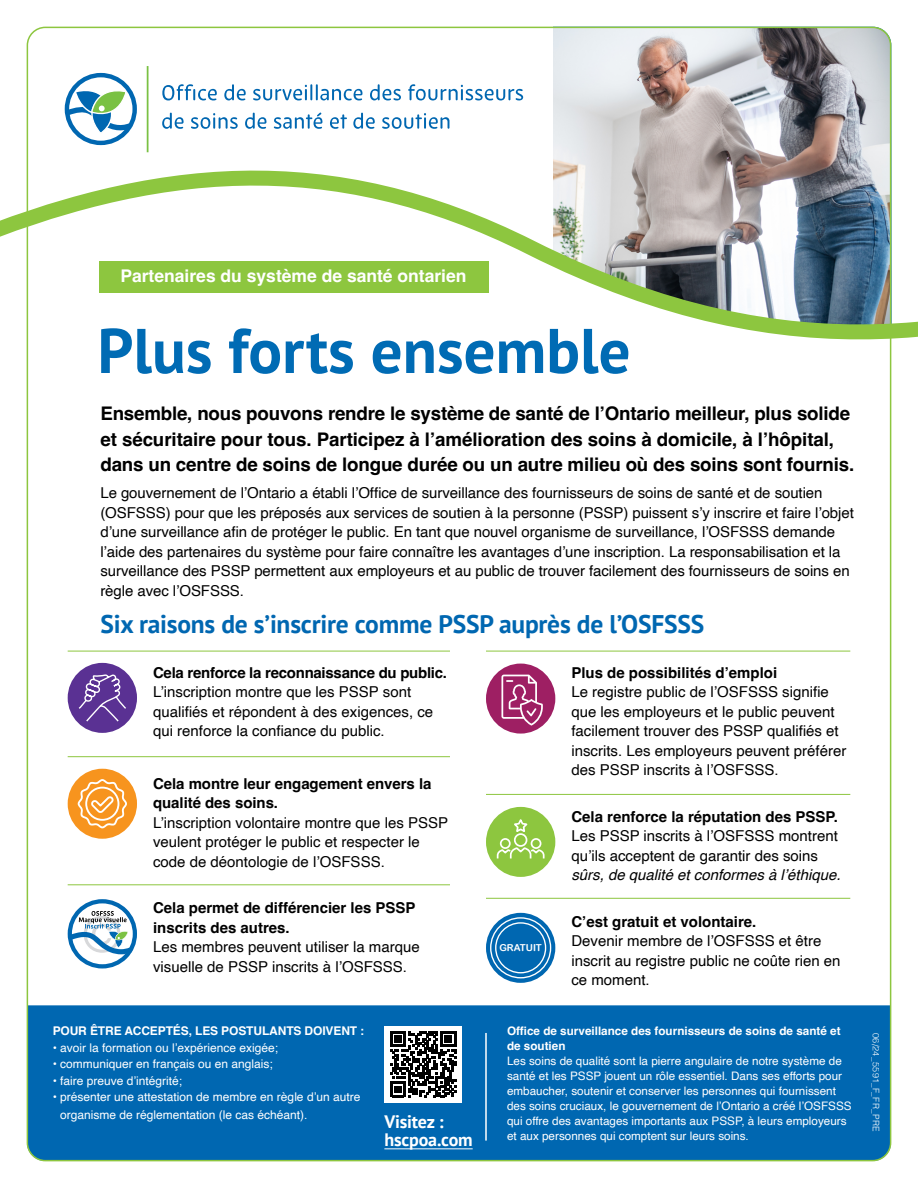
<style>
.page{position:relative;width:918px;height:1188px;background:#fff}
.page>*{position:absolute;margin:0;border:0;box-sizing:border-box;transform-origin:0 0}
.t1{font:700 63px "PT Sans";color:#006bb4}
.t2{font:700 25.5px "PT Sans";letter-spacing:-.01em;color:#0067b1}
.t3{font:700 18.75px/25.5px "Helvetica";letter-spacing:-.01em;color:#000}
.t4{font:700 18px/18px "PT Sans";letter-spacing:-.01em;color:#fff}
.t5{font:700 17.55px "Helvetica";color:#fff}
.t6{font:15px/19.5px "Helvetica";color:#000}
.t7{font:700 15px/19.5px "Helvetica";color:#000}
.t8{font:700 15px "Helvetica";letter-spacing:-.02em;color:#000}
.t9{font:italic 15px "Helvetica";color:#000}
.t10{font:12px/18px "Helvetica";color:#fff}
.t11{font:700 12px "Helvetica";letter-spacing:-.01em;color:#fff}
.t12{font:11.7px/15px "Helvetica";color:#fff}
.t13{font:700 11.7px/15px "Helvetica";color:#fff}
.t14{font:9.6px "Arial Rounded MT Bold";color:#fff}
.t15{font:300 9px "Helvetica";letter-spacing:.03em;color:#fff}
</style>
<div class="page">
<div style="left:27px;top:1005px;width:864px;height:156px;background:#0067b1"></div>
<div style="left:68px;top:663px;width:69px;height:70px;background:#5a3193;border-radius:50%"></div>
<svg style="left:553px;top:27px;width:339px;height:99px;background:#bbbabb"></svg>
<svg style="left:0;top:126px;width:918px;height:256px"></svg>
<hr style="left:486px;top:651px;width:364px;height:1px;background:#8dc63f">
<hr style="left:68px;top:651px;width:382px;height:1px;background:#8dc63f">
<hr style="left:486px;top:794px;width:364px;height:1px;background:#8dc63f">
<hr style="left:68px;top:756px;width:382px;height:1px;background:#8dc63f">
<hr style="left:68px;top:884px;width:382px;height:1px;background:#8dc63f">
<hr style="left:486px;top:898px;width:364px;height:1px;background:#8dc63f">
<div style="left:486px;top:664px;width:69px;height:70px;background:#9e1f63;border-radius:50%"></div>
<div style="left:486px;top:807px;width:69px;height:70px;background:#8dc63f;border-radius:50%"></div>
<div style="left:68px;top:769px;width:69px;height:70px;background:#f7941e;border-radius:50%"></div>
<div style="left:99px;top:261px;width:389px;height:31px;background:#8dc63f"></div>
<svg style="left:78px;top:673px;width:49px;height:49px"></svg>
<svg style="left:496px;top:816px;width:49px;height:43px"></svg>
<hr style="left:384px;top:1148px;width:89px;height:1px;background:#fff">
<svg style="left:77px;top:778px;width:51px;height:51px"></svg>
<svg style="left:501px;top:675px;width:42px;height:51px"></svg>
<hr style="left:485px;top:1033px;width:2px;height:108px;background:#fff">
<div style="left:384px;top:1026px;width:78px;height:77px;background:#fff"></div>
<svg style="left:390px;top:1031px;width:66px;height:66px"></svg>
<svg style="left:162px;top:84px;width:55px;height:16px"></svg>
<svg style="left:224px;top:84px;width:22px;height:16px"></svg>
<svg style="left:253px;top:84px;width:110px;height:16px"></svg>
<svg style="left:370px;top:84px;width:31px;height:16px"></svg>
<svg style="left:408px;top:84px;width:115px;height:16px"></svg>
<svg style="left:162px;top:113px;width:22px;height:16px"></svg>
<svg style="left:191px;top:113px;width:47px;height:16px"></svg>
<svg style="left:245px;top:113px;width:22px;height:16px"></svg>
<svg style="left:274px;top:113px;width:49px;height:16px"></svg>
<svg style="left:330px;top:114px;width:17px;height:15px"></svg>
<svg style="left:353px;top:113px;width:22px;height:16px"></svg>
<svg style="left:382px;top:113px;width:67px;height:16px"></svg>
<hr style="left:147px;top:66px;width:2px;height:86px;background:#7ac143">
<div style="left:65px;top:73px;width:72px;height:72px;border:4px solid #0067b1;border-radius:50%"></div>
<svg style="left:61px;top:84px;width:76px;height:51px"></svg>
<svg style="left:68px;top:899px;width:69px;height:70px"></svg>
<svg style="left:486px;top:913px;width:69px;height:70px;background:#1775b8"></svg>
<div style="left:495px;top:922px;width:51px;height:51px;border:1px solid #fff;border-radius:50%"></div>
<div style="left:490px;top:917px;width:61px;height:61px;border:1px solid #fff;border-radius:50%"></div>
<p class="t5" style="left:120px;top:265px;width:348px">Partenaires du système de santé ontarien</p>
<h1 class="t1" style="left:97px;top:309px;width:535px">Plus forts ensemble</h1>
<p class="t3" style="left:100px;top:403px;width:755px">Ensemble, nous pouvons rendre le système de santé de l’Ontario meilleur, plus solide et sécuritaire pour tous. Participez à l’amélioration des soins à domicile, à l’hôpital, dans un centre de soins de longue durée ou un autre milieu où des soins sont fournis.</p>
<p class="t6" style="left:100px;top:483px;width:755px">Le gouvernement de l’Ontario a établi l’Office de surveillance des fournisseurs de soins de santé et de soutien (OSFSSS) pour que les préposés aux services de soutien à la personne (PSSP) puissent s’y inscrire et faire l’objet d’une surveillance afin de protéger le public. En tant que nouvel organisme de surveillance, l’OSFSSS demande l’aide des partenaires du système pour faire connaître les avantages d’une inscription. La responsabilisation et la surveillance des PSSP permettent aux employeurs et au public de trouver facilement des fournisseurs de soins en règle avec l’OSFSSS.</p>
<h2 class="t2" style="left:100px;top:607px;width:605px">Six raisons de s’inscrire comme PSSP auprès de l’OSFSSS</h2>
<p class="t8" style="left:153px;top:663px;width:296px">Cela renforce la reconnaissance du public.</p>
<p class="t6" style="left:153px;top:683px;width:282px">L’inscription montre que les PSSP sont qualifiés et répondent à des exigences, ce qui renforce la confiance du public.</p>
<p class="t7" style="left:153px;top:775px;width:280px">Cela montre leur engagement envers la qualité des soins.</p>
<p class="t6" style="left:153px;top:813px;width:297px">L’inscription volontaire montre que les PSSP veulent protéger le public et respecter le code de déontologie de l’OSFSSS.</p>
<p class="t7" style="left:153px;top:900px;width:264px">Cela permet de différencier les PSSP inscrits des autres.</p>
<p class="t6" style="left:153px;top:938px;width:268px">Les membres peuvent utiliser la marque visuelle de PSSP inscrits à l’OSFSSS.</p>
<p class="t11" style="left:53px;top:1024px;width:313px">POUR ÊTRE ACCEPTÉS, LES POSTULANTS DOIVENT :</p>
<p class="t10" style="left:53px;top:1039px;width:227px">• avoir la formation ou l’expérience exigée;</p>
<p class="t10" style="left:53px;top:1055px;width:222px">• communiquer en français ou en anglais;</p>
<p class="t10" style="left:53px;top:1072px;width:131px">• faire preuve d’intégrité;</p>
<p class="t10" style="left:60px;top:1088px;width:302px;text-indent:-8px">• présenter une attestation de membre en règle d’un autre organisme de réglementation (le cas échéant).</p>
<p class="t4" style="left:384px;top:1112px;width:90px">Visitez : hscpoa.com</p>
<p class="t14" style="left:499px;top:942px;width:44px">GRATUIT</p>
<p class="t7" style="left:571px;top:664px;width:207px">Plus de possibilités d’emploi</p>
<p class="t6" style="left:571px;top:683px;width:277px">Le registre public de l’OSFSSS signifie que les employeurs et le public peuvent facilement trouver des PSSP qualifiés et inscrits. Les employeurs peuvent préférer des PSSP inscrits à l’OSFSSS.</p>
<p class="t7" style="left:571px;top:808px;width:268px">Cela renforce la réputation des PSSP.</p>
<p class="t6" style="left:571px;top:827px;width:268px">Les PSSP inscrits à l’OSFSSS montrent qu’ils acceptent de garantir des soins</p>
<p class="t9" style="left:571px;top:863px;width:271px">sûrs, de qualité et conformes à l’éthique.</p>
<p class="t7" style="left:571px;top:913px;width:187px">C’est gratuit et volontaire.</p>
<p class="t6" style="left:571px;top:932px;width:271px">Devenir membre de l’OSFSSS et être inscrit au registre public ne coûte rien en ce moment.</p>
<p class="t13" style="left:507px;top:1025px;width:335px">Office de surveillance des fournisseurs de soins de santé et de soutien</p>
<p class="t12" style="left:507px;top:1054px;width:346px">Les soins de qualité sont la pierre angulaire de notre système de santé et les PSSP jouent un rôle essentiel. Dans ses efforts pour embaucher, soutenir et conserver les personnes qui fournissent des soins cruciaux, le gouvernement de l’Ontario a créé l’OSFSSS qui offre des avantages importants aux PSSP, à leurs employeurs et aux personnes qui comptent sur leurs soins.</p>
<p class="t15" style="left:884px;top:1033px;width:100px;rotate:90deg">06/24_5591_F_FR_PRE</p>
</div>
